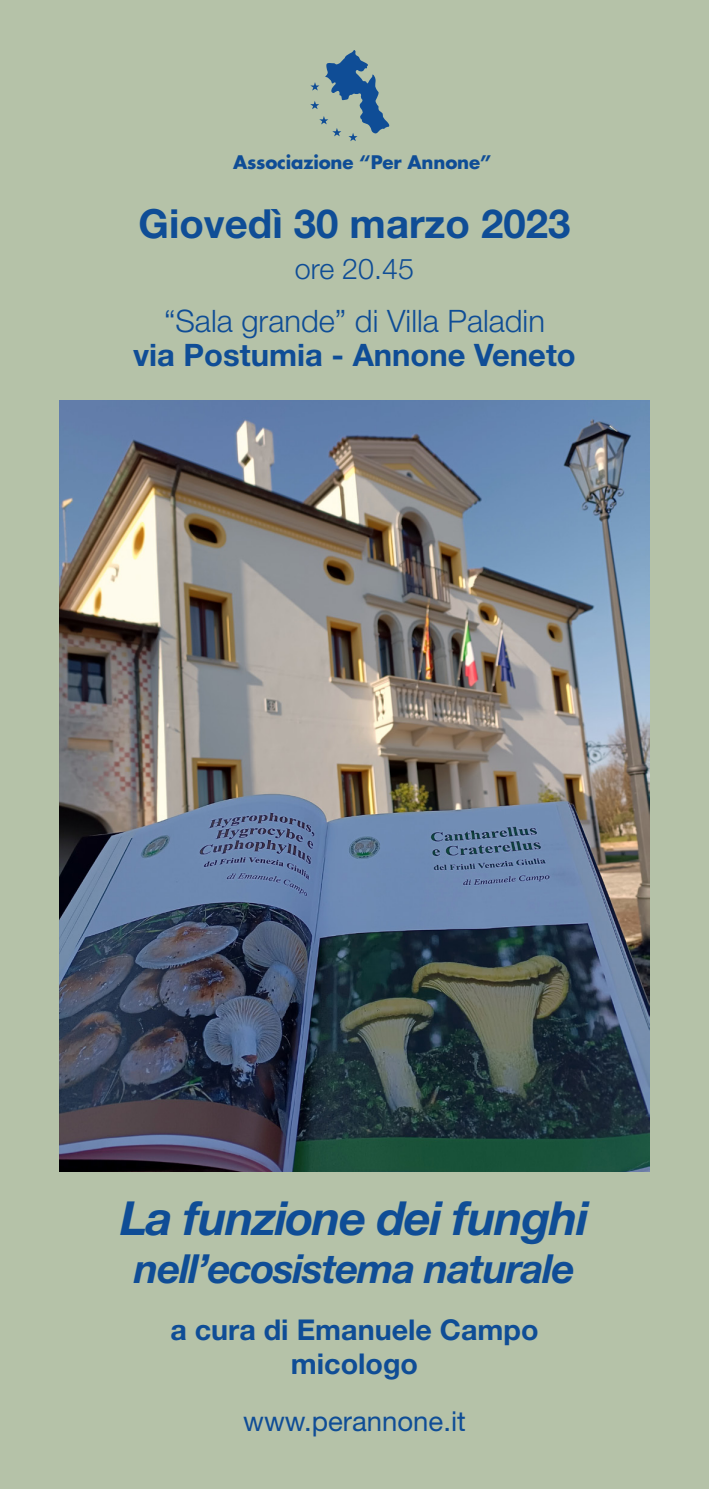
<style>
.page{position:relative;width:709px;height:1489px;background:#fff}
.page>*{position:absolute;margin:0;border:0;box-sizing:border-box;transform-origin:0 0}
.t1{font:italic 700 47px "Helvetica Neue LT Std";letter-spacing:-.03em;color:#0f4d96}
.t2{font:italic 700 40px "Helvetica Neue LT Std";letter-spacing:-.03em;color:#0f4d96}
.t3{font:700 40px "Helvetica Neue LT Std";color:#0f4d96}
.t4{font:300 31px "Helvetica Neue LT Std";color:#0f4d96}
.t5{font:700 31px "Helvetica Neue LT Std";color:#0f4d96}
.t6{font:700 28.75px "Helvetica Neue LT Std";color:#0f4d96}
.t7{font:300 28.75px "Helvetica Neue LT Std";color:#0f4d96}
.t8{font:27.5px "Helvetica Neue LT Std";color:#0f4d96}
.t9{font:700 18.25px "Futura Std";letter-spacing:-.01em;color:#0f4d96}
</style>
<div class="page">
<div style="left:0;top:0;width:709px;height:1488px;background:#b5c2a8"></div>
<svg style="left:310px;top:50px;width:79px;height:91px"></svg>
<img style="left:59px;top:400px;width:590px;height:771px">
<p class="t9" style="left:233px;top:150px;width:260px">Associazione “Per Annone”</p>
<p class="t3" style="left:139px;top:199px;width:433px">Giovedì 30 marzo 2023</p>
<p class="t7" style="left:295px;top:251px;width:120px">ore 20.45</p>
<p class="t4" style="left:164px;top:302px;width:382px">“Sala grande” di Villa Paladin</p>
<p class="t5" style="left:133px;top:336px;width:444px">via Postumia - Annone Veneto</p>
<p class="t1" style="left:120px;top:1188px;width:470px">La funzione dei funghi</p>
<p class="t2" style="left:134px;top:1244px;width:442px">nell’ecosistema naturale</p>
<p class="t6" style="left:170px;top:1311px;width:370px">a cura di Emanuele Campo</p>
<p class="t6" style="left:291px;top:1345px;width:129px">micologo</p>
<p class="t8" style="left:243px;top:1404px;width:224px">www.perannone.it</p>
</div>
